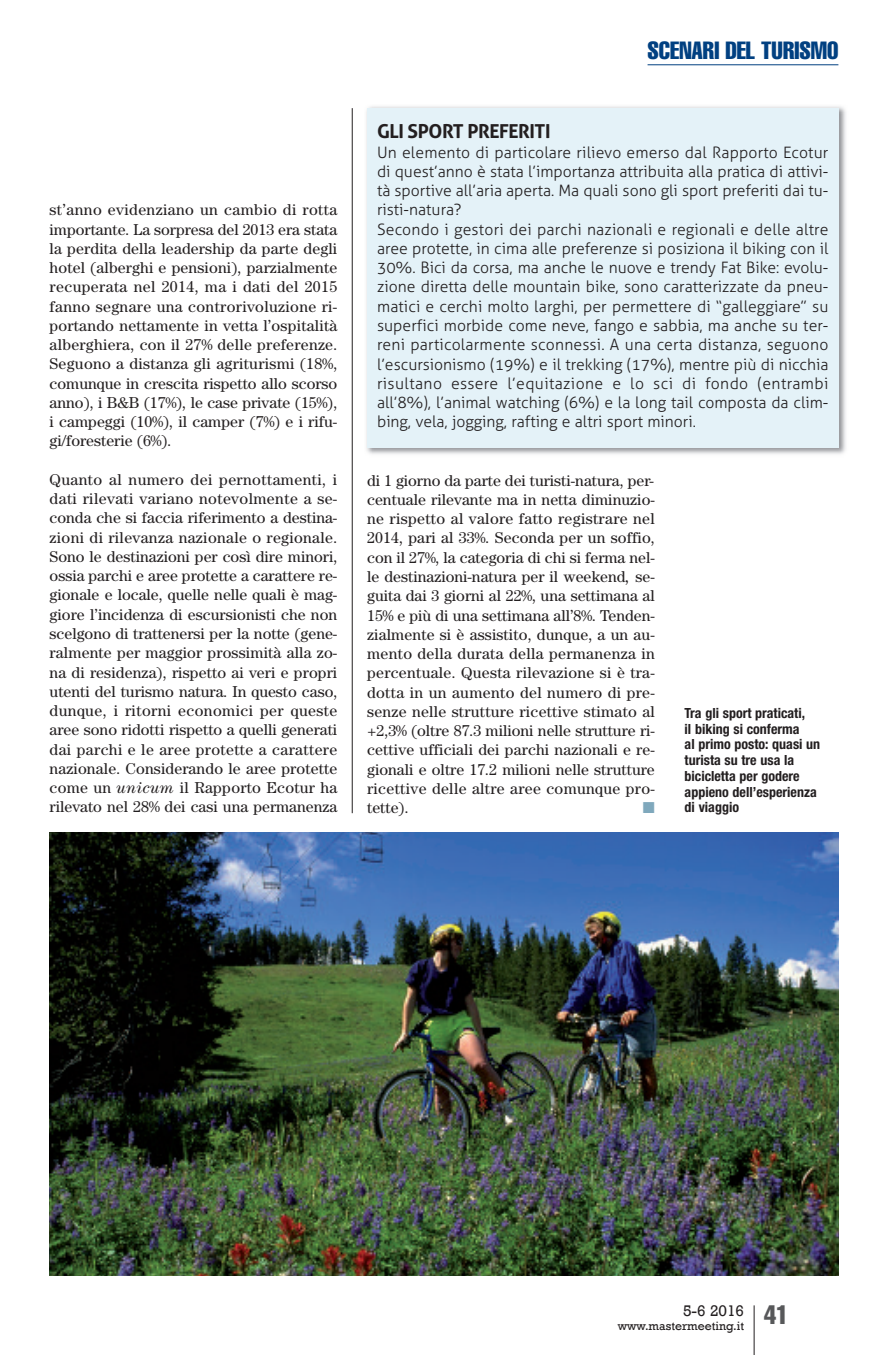
<style>
.page{position:relative;width:893px;height:1355px;background:#fff}
.page>*{position:absolute;margin:0;border:0;box-sizing:border-box;transform-origin:0 0}
.t1{font:extra-condensed 24.5px "Helvetica";color:#014081}
.t2{font:700 19.25px "Aller";letter-spacing:-.025em;color:#231f20}
.t3{font:15.75px/19.2px "Century";color:#231f20;text-align:justify}
.t4{font:300 15.75px/19.2px "Aller";color:#231f20}
.t5{font:15.75px "Rockwell";color:#231f20}
.t6{font:15.75px "Zapf Dingbats";color:#7fa8bc}
.t7{font:700 condensed 14px/15.8px "Helvetica Neue";color:#231f20}
.t8{font:12.25px "Rockwell";color:#231f20}
.s1{font-style:italic}
</style>
<div class="page">
<img style="left:366px;top:106px;width:480px;height:348px">
<div style="left:367px;top:108px;width:471px;height:339px;background:#e4f2f8"></div>
<hr style="left:754px;top:1305px;width:1px;height:49px;background:#231f20">
<hr style="left:648px;top:64px;width:190px;height:1px;background:#014081">
<hr style="left:352px;top:108px;width:1px;height:705px;background:#231f20">
<img style="left:50px;top:832px;width:788px;height:443px">
<h1 class="t1" style="left:648px;top:42px;width:192px">SCENARI DEL TURISMO</h1>
<p class="t2" style="left:377px;top:120px;width:175px">GLI SPORT PREFERITI</p>
<p class="t4" style="left:377px;top:143px;width:453px">Un elemento di particolare rilievo emerso dal Rapporto Ecotur di quest’anno è stata l’importanza attribuita alla pratica di attivi&shy;tà sportive all’aria aperta. Ma quali sono gli sport preferiti dai tu&shy;risti-natura?<br>Secondo i gestori dei parchi nazionali e regionali e delle altre aree protette, in cima alle preferenze si posiziona il biking con il 30%. Bici da corsa, ma anche le nuove e trendy Fat Bike: evolu&shy;zione diretta delle mountain bike, sono caratterizzate da pneu&shy;matici e cerchi molto larghi, per permettere di “galleggiare” su superfici morbide come neve, fango e sabbia, ma anche su ter&shy;reni particolarmente sconnessi. A una certa distanza, seguono l’escursionismo (19%) e il trekking (17%), mentre più di nicchia risultano essere l’equitazione e lo sci di fondo (entrambi all’8%), l’animal watching (6%) e la long tail composta da clim&shy;bing, vela, jogging, rafting e altri sport minori.</p>
<p class="t3" style="left:50px;top:202px;width:289px">st’anno evidenziano un cambio di rotta importante. La sorpresa del 2013 era stata la perdita della leadership da parte degli hotel (alberghi e pensioni), parzialmente recuperata nel 2014, ma i dati del 2015 fanno segnare una controrivoluzione ri&shy;portando nettamente in vetta l’ospitalità alberghiera, con il 27% delle preferenze.<br>Seguono a distanza gli agriturismi (18%, comunque in crescita rispetto allo scorso anno), i B&amp;B (17%), le case private (15%), i campeggi (10%), il camper (7%) e i rifu&shy;gi/foresterie (6%).</p>
<p class="t3" style="left:50px;top:471px;width:289px">Quanto al numero dei pernottamenti, i dati rilevati variano notevolmente a se&shy;conda che si faccia riferimento a destina&shy;zioni di rilevanza nazionale o regionale.<br>Sono le destinazioni per così dire minori, ossia parchi e aree protette a carattere re&shy;gionale e locale, quelle nelle quali è mag&shy;giore l’incidenza di escursionisti che non scelgono di trattenersi per la notte (gene&shy;ralmente per maggior prossimità alla zo&shy;na di residenza), rispetto ai veri e propri utenti del turismo natura. In questo caso, dunque, i ritorni economici per queste aree sono ridotti rispetto a quelli generati dai parchi e le aree protette a carattere nazionale. Considerando le aree protette come un <span class="s1">unicum</span> il Rapporto Ecotur ha rilevato nel 28% dei casi una permanenza</p>
<p class="t3" style="left:367px;top:472px;width:289px">di 1 giorno da parte dei turisti-natura, per&shy;centuale rilevante ma in netta diminuzio&shy;ne rispetto al valore fatto registrare nel 2014, pari al 33%. Seconda per un soffio, con il 27%, la categoria di chi si ferma nel&shy;le destinazioni-natura per il weekend<span class="s1">,</span> se&shy;guita dai 3 giorni al 22%, una settimana al 15% e più di una settimana all’8%. Tenden&shy;zialmente si è assistito, dunque, a un au&shy;mento della durata della permanenza in percentuale. Questa rilevazione si è tra&shy;dotta in un aumento del numero di pre&shy;senze nelle strutture ricettive stimato al +2,3% (oltre 87.3 milioni nelle strutture ri&shy;cettive ufficiali dei parchi nazionali e re&shy;gionali e oltre 17.2 milioni nelle strutture ricettive delle altre aree comunque pro&shy;tette).</p>
<p class="t7" style="left:685px;top:706px;width:137px">Tra gli sport praticati,<br>il biking si conferma<br>al primo posto: quasi un turista su tre usa la bicicletta per godere appieno dell’esperienza di viaggio</p>
<p class="t6" style="left:643px;top:798px;width:13px">■</p>
<p class="t5" style="left:683px;top:1300px;width:63px">5-6 2016</p>
<p class="t8" style="left:618px;top:1318px;width:172px">www.mastermeeting.it <sup>41</sup></p>
</div>
